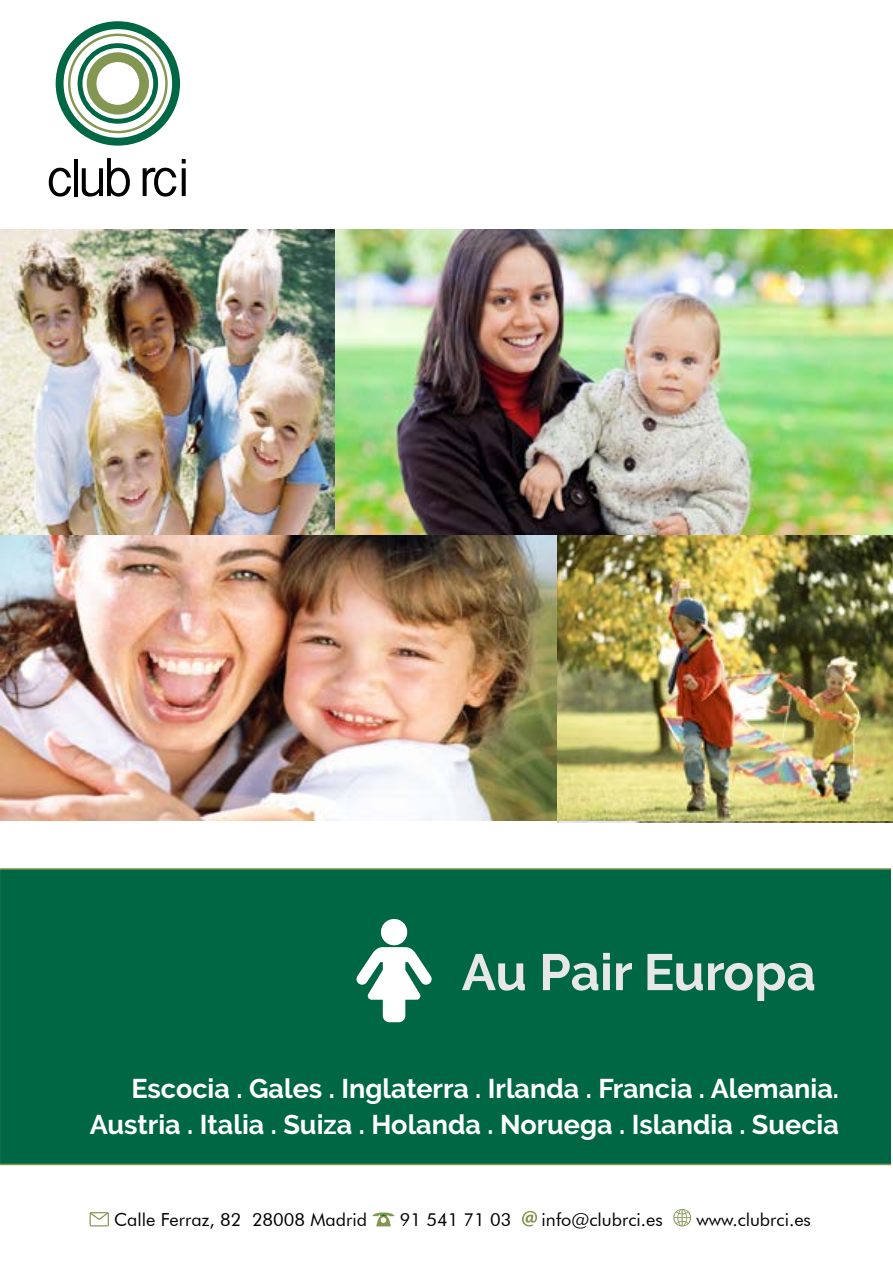
<style>
.page{position:relative;width:893px;height:1263px;background:#fff}
.page>*{position:absolute;margin:0;border:0;box-sizing:border-box;transform-origin:0 0}
.t1{font:700 51px "Raleway";color:#e7e7e7}
.t2{font:700 27px/36px "Raleway";color:#fff;text-align:right}
.t3{font:18px "Futura BT";color:#000}
</style>
<div class="page">
<img style="left:0;top:230px;width:336px;height:306px">
<img style="left:336px;top:230px;width:557px;height:306px">
<svg style="left:49px;top:168px;width:22px;height:29px"></svg>
<hr style="left:74px;top:159px;width:4px;height:37px;background:#000">
<svg style="left:82px;top:158px;width:48px;height:39px"></svg>
<svg style="left:143px;top:159px;width:43px;height:38px"></svg>
<svg style="left:182px;top:168px;width:4px;height:28px"></svg>
<svg style="left:56px;top:21px;width:124px;height:125px"></svg>
<svg style="left:90px;top:1212px;width:19px;height:14px"></svg>
<svg style="left:372px;top:1212px;width:23px;height:14px"></svg>
<svg style="left:522px;top:1211px;width:15px;height:15px"></svg>
<svg style="left:673px;top:1209px;width:18px;height:17px"></svg>
<div style="left:0;top:868px;width:891px;height:297px;background:#006745"></div>
<svg style="left:356px;top:919px;width:76px;height:103px"></svg>
<img style="left:0;top:536px;width:557px;height:285px">
<img style="left:557px;top:536px;width:336px;height:285px">
<h1 class="t1" style="left:462px;top:943px;width:356px">Au Pair Europa</h1>
<p class="t2" style="left:90px;top:1071px;width:751px">Escocia . Gales . Inglaterra . Irlanda . Francia . Alemania.<br>Austria . Italia . Suiza . Holanda . Noruega . Islandia . Suecia</p>
<p class="t3" style="left:114px;top:1209px;width:254px">Calle Ferraz, 82 28008 Madrid</p>
<p class="t3" style="left:400px;top:1209px;width:113px">91 541 71 03</p>
<p class="t3" style="left:542px;top:1209px;width:123px">info@clubrci.es</p>
<p class="t3" style="left:696px;top:1209px;width:116px">www.clubrci.es</p>
</div>
